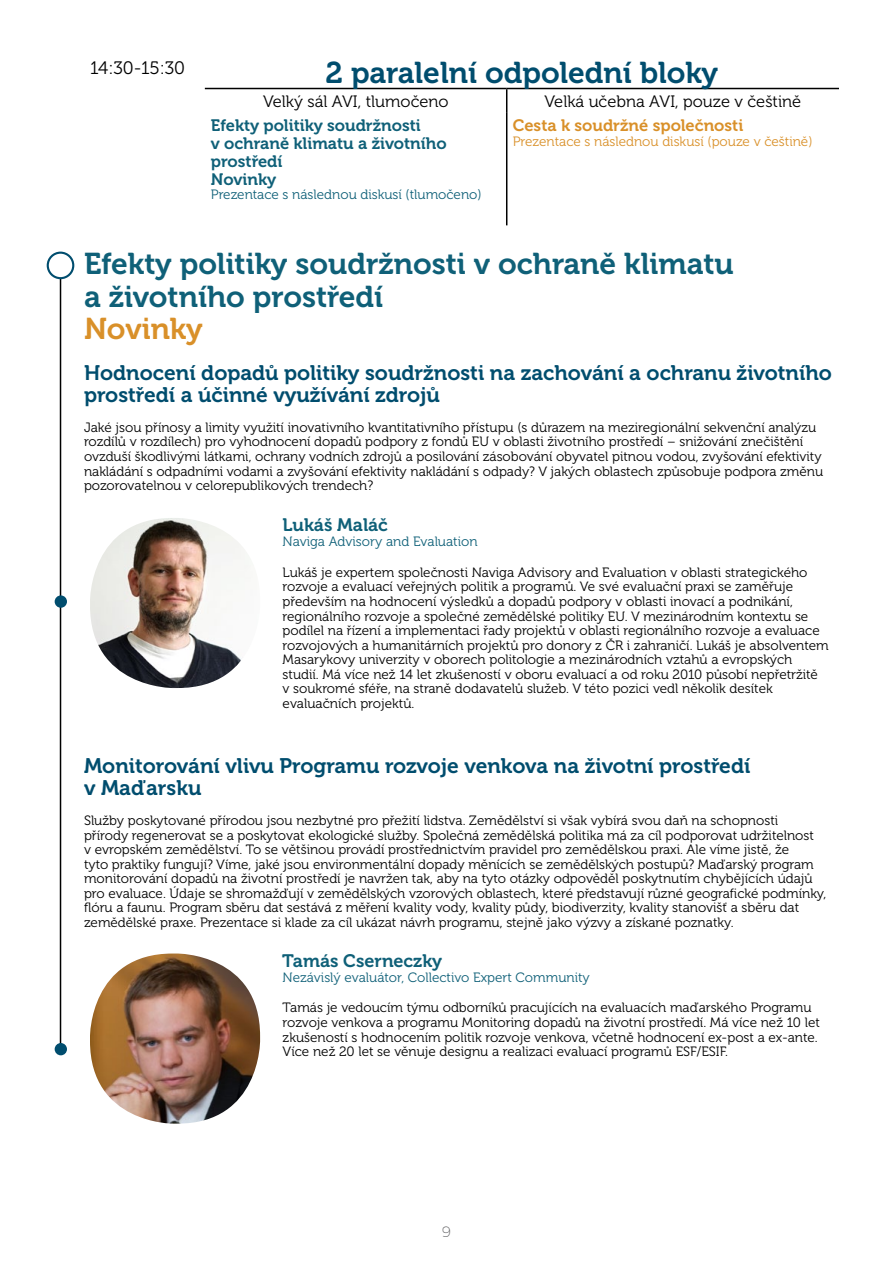
<style>
.page{position:relative;width:893px;height:1263px;background:#fff}
.page>*{position:absolute;margin:0;border:0;box-sizing:border-box;transform-origin:0 0}
.t1{font:30px/32.4px "Museo 700";color:#0f6078}
.t2{font:30px "Museo 700";color:#004d6e}
.t3{font:30px "Museo 700";letter-spacing:-.005em;color:#d99029}
.t4{font:21px/22.6px "Museo 700";color:#004d6e}
.t5{font:18px "Museo 700";color:#0f6078}
.t6{font:18px "Museo 300";letter-spacing:-.005em;color:#000}
.t7{font:16.5px/17.9px "Museo 700";color:#0f6078}
.t8{font:16.5px "Museo 300";color:#000}
.t9{font:16.5px "Museo 700";color:#d99029}
.t10{font:200 15px "Montserrat";color:#5d5d60}
.t11{font:13.5px/14.5px "Museo 300";color:#000}
.t12{font:13.5px "Museo 300";color:#0f6078}
.t13{font:13.5px "Museo 300";color:#d99029}
</style>
<div class="page">
<hr style="left:60px;top:270px;width:1px;height:778px;background:#000">
<hr style="left:205px;top:88px;width:302px;height:1px;background:#000">
<hr style="left:507px;top:88px;width:332px;height:1px;background:#000">
<svg style="left:506px;top:89px;width:1px;height:24px"></svg>
<hr style="left:506px;top:113px;width:1px;height:112px;background:#000">
<img style="left:90px;top:518px;width:158px;height:170px">
<img style="left:90px;top:953px;width:170px;height:170px">
<div style="left:55px;top:595px;width:12px;height:13px;background:#004d6e;border-radius:50%"></div>
<div style="left:55px;top:1043px;width:12px;height:12px;background:#004d6e;border-radius:50%"></div>
<div style="left:48px;top:253px;width:25px;height:25px;background:#fff;border-radius:50%"></div>
<div style="left:47px;top:252px;width:27px;height:27px;border:2px solid #004d6e;border-radius:50%"></div>
<h3 class="t6" style="left:90px;top:58px;width:97px">14:30-15:30</h3>
<h1 class="t2" style="left:326px;top:55px;width:394px">2 paralelní odpolední bloky</h1>
<p class="t8" style="left:263px;top:92px;width:187px">Velký sál AVI, tlumočeno</p>
<p class="t8" style="left:544px;top:92px;width:258px">Velká učebna AVI, pouze v češtině</p>
<p class="t7" style="left:211px;top:117px;width:237px">Efekty politiky soudržnosti<br>v ochraně klimatu a životního prostředí<br>Novinky</p>
<p class="t12" style="left:211px;top:187px;width:272px">Prezentace s následnou diskusí (tlumočeno)</p>
<p class="t9" style="left:513px;top:116px;width:232px">Cesta k soudržné společnosti</p>
<p class="t13" style="left:513px;top:134px;width:301px">Prezentace s následnou diskusí (pouze v češtině)</p>
<h1 class="t1" style="left:84px;top:248px;width:651px">Efekty politiky soudržnosti v ochraně klimatu a životního prostředí</h1>
<h1 class="t3" style="left:84px;top:312px;width:120px">Novinky</h1>
<h2 class="t4" style="left:84px;top:361px;width:749px">Hodnocení dopadů politiky soudržnosti na zachování a ochranu životního prostředí a účinné využívání zdrojů</h2>
<p class="t11" style="left:84px;top:420px;width:741px">Jaké jsou přínosy a limity využití inovativního kvantitativního přístupu (s důrazem na meziregionální sekvenční analýzu rozdílů v rozdílech) pro vyhodnocení dopadů podpory z fondů EU v oblasti životního prostředí – snižování znečištění ovzduší škodlivými látkami, ochrany vodních zdrojů a posilování zásobování obyvatel pitnou vodou, zvyšování efektivity nakládání s odpadními vodami a zvyšování efektivity nakládání s odpady? V jakých oblastech způsobuje podpora změnu pozorovatelnou v celorepublikových trendech?</p>
<h3 class="t5" style="left:283px;top:515px;width:107px">Lukáš Maláč</h3>
<p class="t12" style="left:283px;top:534px;width:196px">Naviga Advisory and Evaluation</p>
<p class="t11" style="left:283px;top:565px;width:548px">Lukáš je expertem společnosti Naviga Advisory and Evaluation v oblasti strategického rozvoje a evaluací veřejných politik a programů. Ve své evaluační praxi se zaměřuje především na hodnocení výsledků a dopadů podpory v oblasti inovací a podnikání, regionálního rozvoje a společné zemědělské politiky EU. V mezinárodním kontextu se podílel na řízení a implementaci řady projektů v oblasti regionálního rozvoje a evaluace rozvojových a humanitárních projektů pro donory z ČR i zahraničí. Lukáš je absolventem Masarykovy univerzity v oborech politologie a mezinárodních vztahů a evropských studií. Má více než 14 let zkušeností v oboru evaluací a od roku 2010 působí nepřetržitě<br>v soukromé sféře, na straně dodavatelů služeb. V této pozici vedl několik desítek evaluačních projektů.</p>
<h2 class="t4" style="left:84px;top:754px;width:668px">Monitorování vlivu Programu rozvoje venkova na životní prostředí v Maďarsku</h2>
<p class="t11" style="left:84px;top:813px;width:744px">Služby poskytované přírodou jsou nezbytné pro přežití lidstva. Zemědělství si však vybírá svou daň na schopnosti<br>přírody regenerovat se a poskytovat ekologické služby. Společná zemědělská politika má za cíl podporovat udržitelnost<br>v evropském zemědělství. To se většinou provádí prostřednictvím pravidel pro zemědělskou praxi. Ale víme jistě, že<br>tyto praktiky fungují? Víme, jaké jsou environmentální dopady měnících se zemědělských postupů? Maďarský program monitorování dopadů na životní prostředí je navržen tak, aby na tyto otázky odpověděl poskytnutím chybějících údajů pro evaluace. Údaje se shromažďují v zemědělských vzorových oblastech, které představují různé geografické podmínky, flóru a faunu. Program sběru dat sestává z měření kvality vody, kvality půdy, biodiverzity, kvality stanovišť a sběru dat zemědělské praxe. Prezentace si klade za cíl ukázat návrh programu, stejně jako výzvy a získané poznatky.</p>
<h3 class="t5" style="left:282px;top:951px;width:161px">Tamás Cserneczky</h3>
<p class="t12" style="left:283px;top:970px;width:309px">Nezávislý evaluátor, Collectivo Expert Community</p>
<p class="t11" style="left:283px;top:1001px;width:539px">Tamás je vedoucím týmu odborníků pracujících na evaluacích maďarského Programu rozvoje venkova a programu Monitoring dopadů na životní prostředí. Má více než 10 let zkušeností s hodnocením politik rozvoje venkova, včetně hodnocení ex-post a ex-ante.<br>Více než 20 let se věnuje designu a realizaci evaluací programů ESF/ESIF.</p>
<p class="t10" style="left:442px;top:1220px;width:11px">9</p>
</div>
